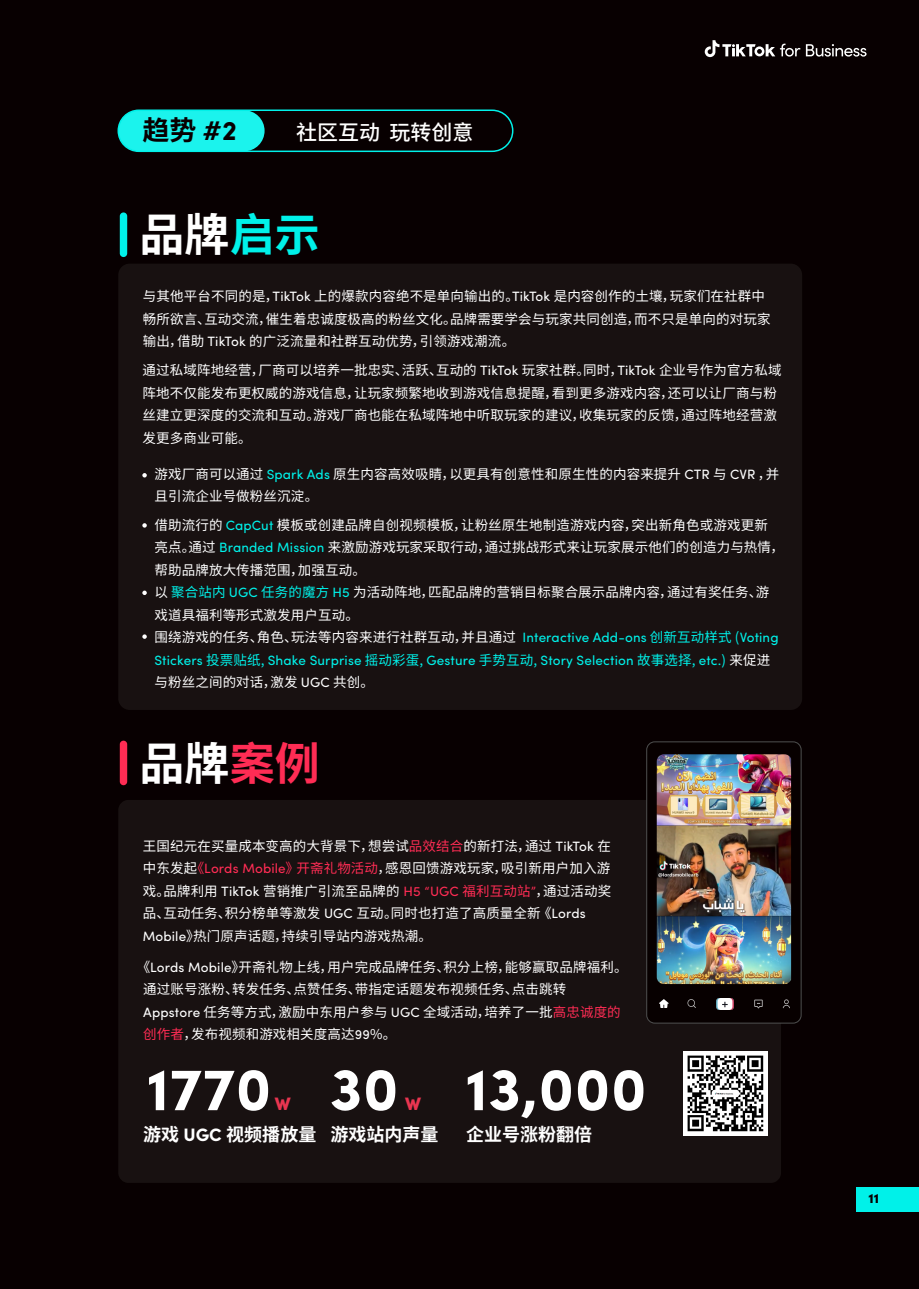
<style>
.page{position:relative;width:919px;height:1289px;background:#fff}
.page>*{position:absolute;margin:0;border:0;box-sizing:border-box;transform-origin:0 0}
.t1{font:700 60px "Sofia Pro";color:#fff}
.t2{font:700 45px "Source Han Sans SC";color:#fff}
.t3{font:700 27px "Source Han Sans SC";color:#080001}
.t4{font:500 21px "Source Han Sans SC";color:#fff}
.t5{font:700 18px "Source Han Sans SC";color:#fff}
.t6{font:900 18px "Sofia Pro";color:#e93550}
.t7{font:13.5px/22.5px "Source Han Sans SC";letter-spacing:.01em;color:#fff}
.t8{font:13.5px "Sofia Pro";letter-spacing:.01em;color:#00f1e9}
.t9{font:900 13.5px "Sofia Pro";color:#080001}
.s1{font-family:"Sofia Pro"}
.s2{color:#00f1e9}
.s3{font-family:"Sofia Pro";color:#00f1e9}
.s4{font-family:"Source Han Sans SC"}
.s5{font-family:"Source Han Sans SC";color:#fff}
.s6{color:#ff2c54}
.s7{font-family:"Sofia Pro";color:#ff2c54}
</style>
<div class="page">
<div style="left:0;top:0;width:918px;height:1288px;background:#080001"></div>
<div style="left:120px;top:212px;width:7px;height:45px;background:#00f1e9;border-radius:4px"></div>
<div style="left:120px;top:740px;width:7px;height:45px;background:#ff2c54;border-radius:4px"></div>
<div style="left:118px;top:110px;width:146px;height:41px;background:#1bf3ed;border-radius:21px"></div>
<div style="left:117px;top:109px;width:396px;height:43px;border:2px solid #00f1e9;border-radius:21px"></div>
<div style="left:118px;top:263px;width:684px;height:447px;background:#181111;border-radius:11px"></div>
<div style="left:118px;top:800px;width:663px;height:382px;background:#181111;border-radius:10px"></div>
<svg style="left:142px;top:473px;width:5px;height:4px"></svg>
<svg style="left:142px;top:523px;width:5px;height:4px"></svg>
<svg style="left:142px;top:590px;width:5px;height:5px"></svg>
<svg style="left:142px;top:634px;width:5px;height:5px"></svg>
<svg style="left:704px;top:40px;width:162px;height:17px"></svg>
<div style="left:646px;top:741px;width:155px;height:282px;background:#070000;border-radius:8px"></div>
<div style="left:646px;top:741px;width:155px;height:282px;border:1px solid #4e4f4f;border-radius:8px"></div>
<img style="left:659px;top:998px;width:130px;height:11px">
<img style="left:656px;top:754px;width:135px;height:230px">
<div style="left:856px;top:1186px;width:62px;height:25px;background:#00f1e9"></div>
<img style="left:683px;top:1051px;width:84px;height:84px">
<h3 class="t3" style="left:142px;top:115px;width:96px">趋势 <span class="s1">#2</span></h3>
<h3 class="t4" style="left:296px;top:120px;width:179px">社区互动 玩转创意</h3>
<h2 class="t2" style="left:140px;top:210px;width:181px">品牌<span class="s2">启示</span></h2>
<p class="t7" style="left:143px;top:285px;width:629px">与其他平台不同的是，<span class="s1">TikTok</span> 上的爆款内容绝不是单向输出的。<span class="s1">TikTok</span> 是内容创作的土壤，玩家们在社群中畅所欲言、互动交流，催生着忠诚度极高的粉丝文化。品牌需要学会与玩家共同创造，而不只是单向的对玩家输出，借助 <span class="s1">TikTok</span> 的广泛流量和社群互动优势，引领游戏潮流。</p>
<p class="t7" style="left:142px;top:359px;width:640px">通过私域阵地经营，厂商可以培养一批忠实、活跃、互动的 <span class="s1">TikTok</span> 玩家社群。同时，<span class="s1">TikTok</span> 企业号作为官方私域阵地不仅能发布更权威的游戏信息，让玩家频繁地收到游戏信息提醒，看到更多游戏内容，还可以让厂商与粉丝建立更深度的交流和互动。游戏厂商也能在私域阵地中听取玩家的建议，收集玩家的反馈，通过阵地经营激发更多商业可能。</p>
<p class="t7" style="left:154px;top:463px;width:626px">游戏厂商可以通过 <span class="s3">Spark Ads</span> 原生内容高效吸睛，以更具有创意性和原生性的内容来提升 <span class="s1">CTR</span> 与 <span class="s1">CVR</span> ，并且引流企业号做粉丝沉淀。</p>
<p class="t7" style="left:154px;top:514px;width:631px">借助流行的 <span class="s3">CapCut</span> 模板或创建品牌自创视频模板，让粉丝原生地制造游戏内容，突出新角色或游戏更新亮点。通过 <span class="s3">Branded Mission</span> 来激励游戏玩家采取行动，通过挑战形式来让玩家展示他们的创造力与热情，帮助品牌放大传播范围，加强互动。<br>以 <span class="s2">聚合站内</span> <span class="s3">UGC</span> <span class="s2">任务的魔方</span> <span class="s3">H5</span> 为活动阵地，匹配品牌的营销目标聚合展示品牌内容，通过有奖任务、游戏道具福利等形式激发用户互动。<br>围绕游戏的任务、角色、玩法等内容来进行社群互动，并且通过 <span class="s3">Interactive Add-ons</span> <span class="s2">创新互动样式 (</span><span class="s3">Voting</span></p>
<p class="t8" style="left:154px;top:650px;width:617px">Stickers <span class="s4">投票贴纸,</span> Shake Surprise <span class="s4">摇动彩蛋,</span> Gesture <span class="s4">手势互动,</span> Story Selection <span class="s4">故事选择,</span> etc.<span class="s4">)</span> <span class="s5">来促进</span></p>
<p class="t7" style="left:154px;top:671px;width:221px">与粉丝之间的对话，激发 <span class="s1">UGC</span> 共创。</p>
<h2 class="t2" style="left:140px;top:737px;width:181px">品牌<span class="s6">案例</span></h2>
<p class="t7" style="left:143px;top:834px;width:470px">王国纪元在买量成本变高的大背景下，想尝试<span class="s6">品效结合</span>的新打法，通过 <span class="s1">TikTok</span> 在中东发起<span class="s6">《</span><span class="s7">Lords Mobile</span><span class="s6">》开斋礼物活动</span>，感恩回馈游戏玩家，吸引新用户加入游戏。品牌利用 <span class="s1">TikTok</span> 营销推广引流至品牌的 <span class="s7">H5 “UGC</span> <span class="s6">福利互动站</span><span class="s7">”</span>，通过活动奖品、互动任务、积分榜单等激发 <span class="s1">UGC</span> 互动。同时也打造了高质量全新《<span class="s1">Lords Mobile</span>》热门原声话题，持续引导站内游戏热潮。</p>
<p class="t7" style="left:143px;top:955px;width:486px;text-indent:-6px">《<span class="s1">Lords Mobile</span>》开斋礼物上线，用户完成品牌任务、积分上榜，能够赢取品牌福利。通过账号涨粉、转发任务、点赞任务、带指定话题发布视频任务、点击跳转<br><span class="s1">Appstore</span> 任务等方式，激励中东用户参与 <span class="s1">UGC</span> 全域活动，培养了一批<span class="s6">高忠诚度的创作者</span>，发布视频和游戏相关度高达<span class="s1">99</span>%。</p>
<h1 class="t1" style="left:147px;top:1043px;width:126px">1770</h1>
<h3 class="t6" style="left:275px;top:1089px;width:17px">W</h3>
<h1 class="t1" style="left:329px;top:1043px;width:71px">30</h1>
<h3 class="t6" style="left:405px;top:1089px;width:17px">W</h3>
<h1 class="t1" style="left:465px;top:1043px;width:183px">13,000</h1>
<h3 class="t5" style="left:143px;top:1124px;width:297px">游戏 <span class="s1">UGC</span> 视频播放量 游戏站内声量</h3>
<h3 class="t5" style="left:466px;top:1124px;width:127px">企业号涨粉翻倍</h3>
<p class="t9" style="left:868px;top:1187px;width:12px">11</p>
</div>
